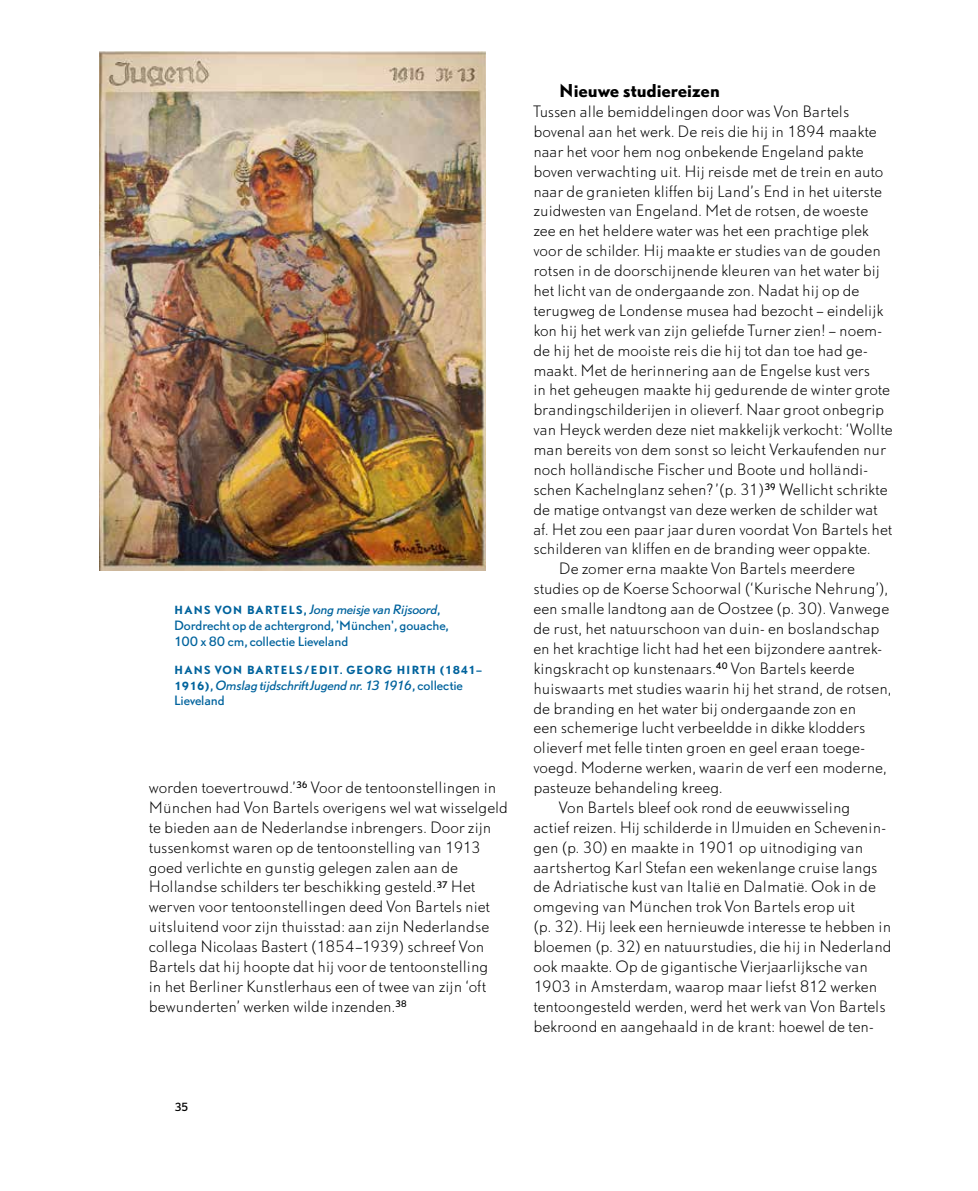
<style>
.page{position:relative;width:978px;height:1191px;background:#fff}
.page>*{position:absolute;margin:0;border:0;box-sizing:border-box;transform-origin:0 0}
.t1{font:700 16.5px "DTL Nobel T";letter-spacing:-.005em;color:#000}
.t2{font:300 14.7px/20px "DTL Nobel T";color:#000}
.t3{font:12px/15.8px "DTL Nobel T";letter-spacing:-.005em;color:#00639d}
.t4{font:italic 12px/15.8px "DTL Nobel T";letter-spacing:-.015em;color:#00639d}
.t5{font:700 10.5px "DTL Nobel T";letter-spacing:.075em;color:#00639d}
.t6{font:10.5px "DTL Nobel T";color:#000}
.s1{font-weight:700;font-size:10.5px}
.s2{font-style:italic}
.s3{font-weight:700;font-style:normal;font-size:10.5px}
.s4{font-style:normal}
</style>
<div class="page">
<img style="left:100px;top:51px;width:386px;height:520px">
<p class="t3" style="left:174px;top:601px;width:276px"><span class="s1">HANS VON BARTELS,</span> <span class="s2">Jong meisje van Rijsoord</span>,<br>Dordrecht op de achtergrond, 'München', gouache,<br>100 x 80 cm, collectie Lieveland</p>
<p class="t5" style="left:174px;top:662px;width:309px">HANS VON BARTELS/EDIT. GEORG HIRTH (1841–</p>
<p class="t4" style="left:174px;top:676px;width:290px"><span class="s3">1916)</span><span class="s4">,</span> Omslag tijdschrift Jugend nr. 13 1916<span class="s4">, collectie<br>Lieveland</span></p>
<p class="t2" style="left:149px;top:777px;width:361px">worden toevertrouwd.’<sup>36</sup> Voor de tentoonstellingen in München had Von Bartels overigens wel wat wisselgeld te bieden aan de Nederlandse inbrengers. Door zijn tussenkomst waren op de tentoonstelling van 1913 goed verlichte en gunstig gelegen zalen aan de Hollandse schilders ter beschikking gesteld.<sup>37</sup> Het werven voor tentoonstellingen deed Von Bartels niet uitsluitend voor zijn thuisstad: aan zijn Nederlandse collega Nicolaas Bastert (1854–1939) schreef Von Bartels dat hij hoopte dat hij voor de tentoonstelling<br>in het Berliner Kunstlerhaus een of twee van zijn ‘oft bewunderten’ werken wilde inzenden.<sup>38</sup></p>
<p class="t1" style="left:559px;top:79px;width:162px">Nieuwe studiereizen</p>
<p class="t2" style="left:533px;top:101px;width:317px">Tussen alle bemiddelingen door was Von Bartels</p>
<p class="t2" style="left:533px;top:121px;width:345px">bovenal aan het werk. De reis die hij in 1894 maakte</p>
<p class="t2" style="left:533px;top:141px;width:332px">naar het voor hem nog onbekende Engeland pakte</p>
<p class="t2" style="left:533px;top:161px;width:351px">boven verwachting uit. Hij reisde met de trein en auto</p>
<p class="t2" style="left:533px;top:181px;width:350px">naar de granieten kliffen bij Land’s End in het uiterste</p>
<p class="t2" style="left:533px;top:201px;width:336px">zuidwesten van Engeland. Met de rotsen, de woeste</p>
<p class="t2" style="left:533px;top:221px;width:337px">zee en het heldere water was het een prachtige plek</p>
<p class="t2" style="left:533px;top:240px;width:349px">voor de schilder. Hij maakte er studies van de gouden</p>
<p class="t2" style="left:533px;top:260px;width:348px">rotsen in de doorschijnende kleuren van het water bij</p>
<p class="t2" style="left:533px;top:280px;width:328px">het licht van de ondergaande zon. Nadat hij op de</p>
<p class="t2" style="left:533px;top:300px;width:351px">terugweg de Londense musea had bezocht – eindelijk</p>
<p class="t2" style="left:533px;top:320px;width:350px">kon hij het werk van zijn geliefde Turner zien! – noem-</p>
<p class="t2" style="left:533px;top:340px;width:336px">de hij het de mooiste reis die hij tot dan toe had ge-</p>
<p class="t2" style="left:533px;top:360px;width:338px">maakt. Met de herinnering aan de Engelse kust vers</p>
<p class="t2" style="left:533px;top:380px;width:358px">in het geheugen maakte hij gedurende de winter grote</p>
<p class="t2" style="left:533px;top:399px;width:352px">brandingschilderijen in olieverf. Naar groot onbegrip</p>
<p class="t2" style="left:533px;top:419px;width:361px">van Heyck werden deze niet makkelijk verkocht: ‘Wollte</p>
<p class="t2" style="left:533px;top:439px;width:354px">man bereits von dem sonst so leicht Verkaufenden nur</p>
<p class="t2" style="left:533px;top:459px;width:336px">noch holländische Fischer und Boote und holländi-</p>
<p class="t2" style="left:533px;top:479px;width:356px">schen Kachelnglanz sehen? ’(p. 31)<sup>39</sup> Wellicht schrikte</p>
<p class="t2" style="left:533px;top:499px;width:346px">de matige ontvangst van deze werken de schilder wat</p>
<p class="t2" style="left:533px;top:519px;width:360px">af. Het zou een paar jaar duren voordat Von Bartels het</p>
<p class="t2" style="left:533px;top:539px;width:338px">schilderen van kliffen en de branding weer oppakte.</p>
<p class="t2" style="left:559px;top:558px;width:298px">De zomer erna maakte Von Bartels meerdere</p>
<p class="t2" style="left:533px;top:578px;width:356px">studies op de Koerse Schoorwal (‘Kurische Nehrung’),</p>
<p class="t2" style="left:533px;top:598px;width:357px">een smalle landtong aan de Oostzee (p. 30). Vanwege</p>
<p class="t2" style="left:533px;top:618px;width:347px">de rust, het natuurschoon van duin- en boslandschap</p>
<p class="t2" style="left:533px;top:638px;width:350px">en het krachtige licht had het een bijzondere aantrek-</p>
<p class="t2" style="left:533px;top:658px;width:323px">kingskracht op kunstenaars.<sup>40</sup> Von Bartels keerde</p>
<p class="t2" style="left:533px;top:678px;width:359px">huiswaarts met studies waarin hij het strand, de rotsen,</p>
<p class="t2" style="left:533px;top:698px;width:324px">de branding en het water bij ondergaande zon en</p>
<p class="t2" style="left:533px;top:717px;width:334px">een schemerige lucht verbeeldde in dikke klodders</p>
<p class="t2" style="left:533px;top:737px;width:333px">olieverf met felle tinten groen en geel eraan toege-</p>
<p class="t2" style="left:533px;top:757px;width:355px">voegd. Moderne werken, waarin de verf een moderne,</p>
<p class="t2" style="left:533px;top:777px;width:191px">pasteuze behandeling kreeg.</p>
<p class="t2" style="left:559px;top:797px;width:293px">Von Bartels bleef ook rond de eeuwwisseling</p>
<p class="t2" style="left:533px;top:817px;width:354px">actief reizen. Hij schilderde in IJmuiden en Schevenin-</p>
<p class="t2" style="left:533px;top:837px;width:332px">gen (p. 30) en maakte in 1901 op uitnodiging van</p>
<p class="t2" style="left:533px;top:857px;width:345px">aartshertog Karl Stefan een wekenlange cruise langs</p>
<p class="t2" style="left:533px;top:876px;width:344px">de Adriatische kust van Italië en Dalmatië. Ook in de</p>
<p class="t2" style="left:533px;top:896px;width:323px">omgeving van München trok Von Bartels erop uit</p>
<p class="t2" style="left:533px;top:916px;width:359px">(p. 32). Hij leek een hernieuwde interesse te hebben in</p>
<p class="t2" style="left:533px;top:936px;width:360px">bloemen (p. 32) en natuurstudies, die hij in Nederland</p>
<p class="t2" style="left:533px;top:956px;width:336px">ook maakte. Op de gigantische Vierjaarlijksche van</p>
<p class="t2" style="left:533px;top:976px;width:345px">1903 in Amsterdam, waarop maar liefst 812 werken</p>
<p class="t2" style="left:533px;top:996px;width:354px">tentoongesteld werden, werd het werk van Von Bartels</p>
<p class="t2" style="left:533px;top:1016px;width:342px">bekroond en aangehaald in de krant: hoewel de ten-</p>
<p class="t6" style="left:174px;top:1100px;width:16px">35</p>
</div>
